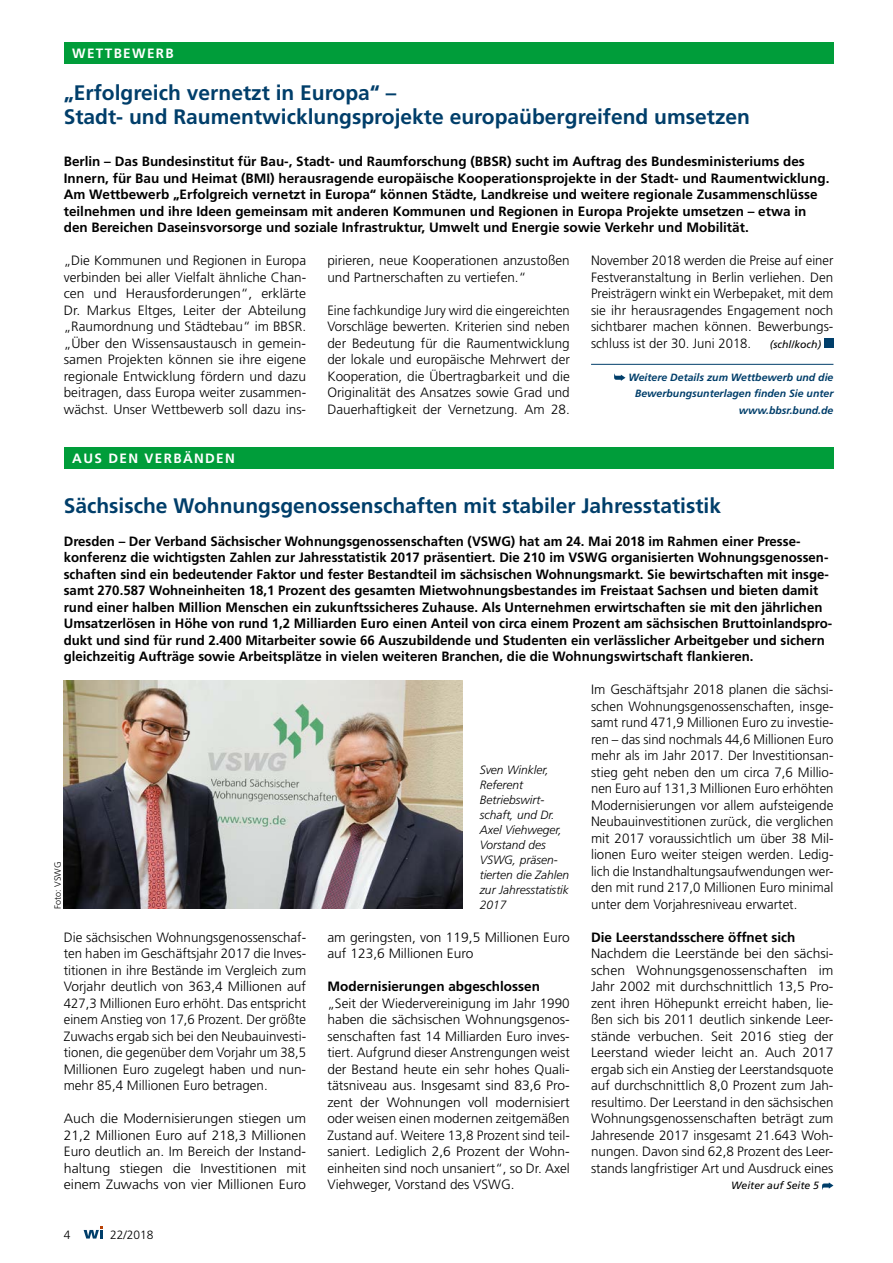
<style>
.page{position:relative;width:893px;height:1263px;background:#fff}
.page>*{position:absolute;margin:0;border:0;box-sizing:border-box;transform-origin:0 0}
.t1{font:700 21px/24px "Frutiger";color:#003e6a}
.t2{font:300 13.5px/16.5px "Frutiger";color:#000;text-align:justify}
.t3{font:700 13.5px/16.5px "Frutiger";color:#000}
.t4{font:300 13.5px/16.5px "Frutiger";color:#000;text-align:justify;scale:.96 1}
.t5{font:300 13.5px/16.5px "Frutiger";color:#000;text-align:justify;scale:1.04 1}
.t6{font:700 13.5px "Frutiger";letter-spacing:.1em;color:#fff}
.t7{font:italic 300 12px/15px "Frutiger";color:#000}
.t8{font:300 12px "Frutiger";color:#000}
.t9{font:italic 700 10.5px/16.5px "Frutiger";color:#003e6a;text-align:right}
.t10{font:italic 10.5px "Frutiger";color:#000}
.t11{font:300 9px "Frutiger";color:#000}
</style>
<div class="page">
<div style="left:64px;top:43px;width:769px;height:21px;background:#009d3a"></div>
<div style="left:64px;top:447px;width:769px;height:21px;background:#009d3a"></div>
<hr style="left:591px;top:364px;width:242px;height:1px;background:#003e6a">
<div style="left:824px;top:338px;width:9px;height:10px;background:#003e6a"></div>
<svg style="left:614px;top:374px;width:11px;height:7px"></svg>
<svg style="left:822px;top:1182px;width:11px;height:7px"></svg>
<img style="left:64px;top:680px;width:399px;height:229px">
<svg style="left:84px;top:1226px;width:19px;height:12px"></svg>
<p class="t6" style="left:72px;top:46px;width:103px">WETTBEWERB</p>
<h1 class="t1" style="left:64px;top:81px;width:688px">„Erfolgreich vernetzt in Europa“ –<br>Stadt- und Raumentwicklungsprojekte europaübergreifend umsetzen</h1>
<p class="t3" style="left:64px;top:153px;width:767px">Berlin – Das Bundesinstitut für Bau-, Stadt- und Raumforschung (BBSR) sucht im Auftrag des Bundesministeriums des Innern, für Bau und Heimat (BMI) herausragende europäische Kooperationsprojekte in der Stadt- und Raumentwicklung.<br>Am Wettbewerb „Erfolgreich vernetzt in Europa“ können Städte, Landkreise und weitere regionale Zusammenschlüsse teilnehmen und ihre Ideen gemeinsam mit anderen Kommunen und Regionen in Europa Projekte umsetzen – etwa in den Bereichen Daseinsvorsorge und soziale Infrastruktur, Umwelt und Energie sowie Verkehr und Mobilität.</p>
<p class="t2" style="left:64px;top:253px;width:244px">„Die Kommunen und Regionen in Europa verbinden bei aller Vielfalt ähnliche Chan&shy;cen und Herausforderungen“, erklärte Dr. Markus Eltges, Leiter der Abteilung „Raumordnung und Städtebau“ im BBSR. „Über den Wissensaustausch in gemein&shy;samen Projekten können sie ihre eigene regionale Entwicklung fördern und dazu beitragen, dass Europa weiter zusammen&shy;wächst. Unser Wettbewerb soll dazu ins-</p>
<p class="t2" style="left:327px;top:253px;width:244px">pirieren, neue Kooperationen anzustoßen und Partnerschaften zu vertiefen.“</p>
<p class="t2" style="left:591px;top:253px;width:244px">November 2018 werden die Preise auf einer Festveranstaltung in Berlin verliehen. Den Preisträgern winkt ein Werbepaket, mit dem sie ihr herausragendes Engagement noch sichtbarer machen können. Bewerbungs&shy;schluss ist der 30. Juni 2018.</p>
<p class="t4" style="left:327px;top:302px;width:254px">Eine fachkundige Jury wird die eingereichten Vorschläge bewerten. Kriterien sind neben der Bedeutung für die Raumentwicklung der lokale und europäische Mehrwert der Kooperation, die Übertragbarkeit und die Originalität des Ansatzes sowie Grad und Dauerhaftigkeit der Vernetzung. Am 28.</p>
<p class="t10" style="left:770px;top:338px;width:53px">(schl/koch)</p>
<p class="t9" style="left:628px;top:369px;width:207px">Weitere Details zum Wettbewerb und die<br>Bewerbungsunterlagen finden Sie unter www.bbsr.bund.de</p>
<p class="t6" style="left:72px;top:450px;width:164px">AUS DEN VERBÄNDEN</p>
<h1 class="t1" style="left:64px;top:493px;width:659px">Sächsische Wohnungsgenossenschaften mit stabiler Jahresstatistik</h1>
<p class="t3" style="left:64px;top:533px;width:770px">Dresden – Der Verband Sächsischer Wohnungsgenossenschaften (VSWG) hat am 24. Mai 2018 im Rahmen einer Presse&shy;konferenz die wichtigsten Zahlen zur Jahresstatistik 2017 präsentiert. Die 210 im VSWG organisierten Wohnungsgenossen&shy;schaften sind ein bedeutender Faktor und fester Bestandteil im sächsischen Wohnungsmarkt. Sie bewirtschaften mit insge&shy;samt 270.587 Wohneinheiten 18,1 Prozent des gesamten Mietwohnungsbestandes im Freistaat Sachsen und bieten damit rund einer halben Million Menschen ein zukunftssicheres Zuhause. Als Unternehmen erwirtschaften sie mit den jährlichen Umsatzerlösen in Höhe von rund 1,2 Milliarden Euro einen Anteil von circa einem Prozent am sächsischen Bruttoinlandspro&shy;dukt und sind für rund 2.400 Mitarbeiter sowie 66 Auszubildende und Studenten ein verlässlicher Arbeitgeber und sichern gleichzeitig Aufträge sowie Arbeitsplätze in vielen weiteren Branchen, die die Wohnungswirtschaft flankieren.</p>
<p class="t11" style="left:52px;top:909px;width:48px;rotate:-90deg">Foto: VSWG</p>
<p class="t2" style="left:64px;top:929px;width:244px">Die sächsischen Wohnungsgenossenschaf&shy;ten haben im Geschäftsjahr 2017 die Inves&shy;titionen in ihre Bestände im Vergleich zum Vorjahr deutlich von 363,4 Millionen auf 427,3 Millionen Euro erhöht. Das entspricht einem Anstieg von 17,6 Prozent. Der größte Zuwachs ergab sich bei den Neubauinvesti&shy;tionen, die gegenüber dem Vorjahr um 38,5<br>Millionen Euro zugelegt haben und nun&shy;mehr 85,4 Millionen Euro betragen.</p>
<p class="t5" style="left:64px;top:1111px;width:235px">Auch die Modernisierungen stiegen um 21,2 Millionen Euro auf 218,3 Millionen Euro deutlich an. Im Bereich der Instand&shy;haltung stiegen die Investitionen mit einem Zuwachs von vier Millionen Euro</p>
<p class="t8" style="left:64px;top:1227px;width:8px">4</p>
<p class="t8" style="left:110px;top:1227px;width:45px">22/2018</p>
<p class="t7" style="left:480px;top:762px;width:91px">Sven Winkler,<br>Referent<br>Betriebswirt&shy;schaft, und Dr.<br>Axel Viehweger,<br>Vorstand des<br>VSWG, präsen&shy;tierten die Zahlen zur Jahresstatistik</p>
<p class="t7" style="left:480px;top:897px;width:28px">2017</p>
<p class="t2" style="left:327px;top:929px;width:244px">am geringsten, von 119,5 Millionen Euro auf 123,6 Millionen Euro</p>
<p class="t3" style="left:327px;top:978px;width:214px">Modernisierungen abgeschlossen</p>
<p class="t2" style="left:327px;top:995px;width:244px">„Seit der Wiedervereinigung im Jahr 1990 haben die sächsischen Wohnungsgenos&shy;senschaften fast 14 Milliarden Euro inves&shy;tiert. Aufgrund dieser Anstrengungen weist der Bestand heute ein sehr hohes Quali&shy;tätsniveau aus. Insgesamt sind 83,6 Pro&shy;zent der Wohnungen voll modernisiert oder weisen einen modernen zeitgemäßen Zustand auf. Weitere 13,8 Prozent sind teil&shy;saniert. Lediglich 2,6 Prozent der Wohn&shy;einheiten sind noch unsaniert“, so Dr. Axel Viehweger, Vorstand des VSWG.</p>
<p class="t2" style="left:591px;top:682px;width:244px">Im Geschäftsjahr 2018 planen die sächsi&shy;schen Wohnungsgenossenschaften, insge&shy;samt rund 471,9 Millionen Euro zu investie&shy;ren – das sind nochmals 44,6 Millionen Euro mehr als im Jahr 2017. Der Investitionsan&shy;stieg geht neben den um circa 7,6 Millio&shy;nen Euro auf 131,3 Millionen Euro erhöhten Modernisierungen vor allem aufsteigende Neubauinvestitionen zurück, die verglichen mit 2017 voraussichtlich um über 38 Mil&shy;lionen Euro weiter steigen werden. Ledig&shy;lich die Instandhaltungsaufwendungen wer&shy;den mit rund 217,0 Millionen Euro minimal unter dem Vorjahresniveau erwartet.</p>
<p class="t3" style="left:591px;top:929px;width:206px">Die Leerstandsschere öffnet sich</p>
<p class="t2" style="left:591px;top:946px;width:244px">Nachdem die Leerstände bei den sächsi&shy;schen Wohnungsgenossenschaften im Jahr 2002 mit durchschnittlich 13,5 Pro&shy;zent ihren Höhepunkt erreicht haben, lie&shy;ßen sich bis 2011 deutlich sinkende Leer&shy;stände verbuchen. Seit 2016 stieg der Leerstand wieder leicht an. Auch 2017 ergab sich ein Anstieg der Leerstandsquote auf durchschnittlich 8,0 Prozent zum Jah&shy;resultimo. Der Leerstand in den sächsischen Wohnungsgenossenschaften beträgt zum Jahresende 2017 insgesamt 21.643 Woh&shy;nungen. Davon sind 62,8 Prozent des Leer&shy;stands langfristiger Art und Ausdruck eines</p>
<p class="t10" style="left:731px;top:1180px;width:89px">Weiter auf Seite 5</p>
</div>
